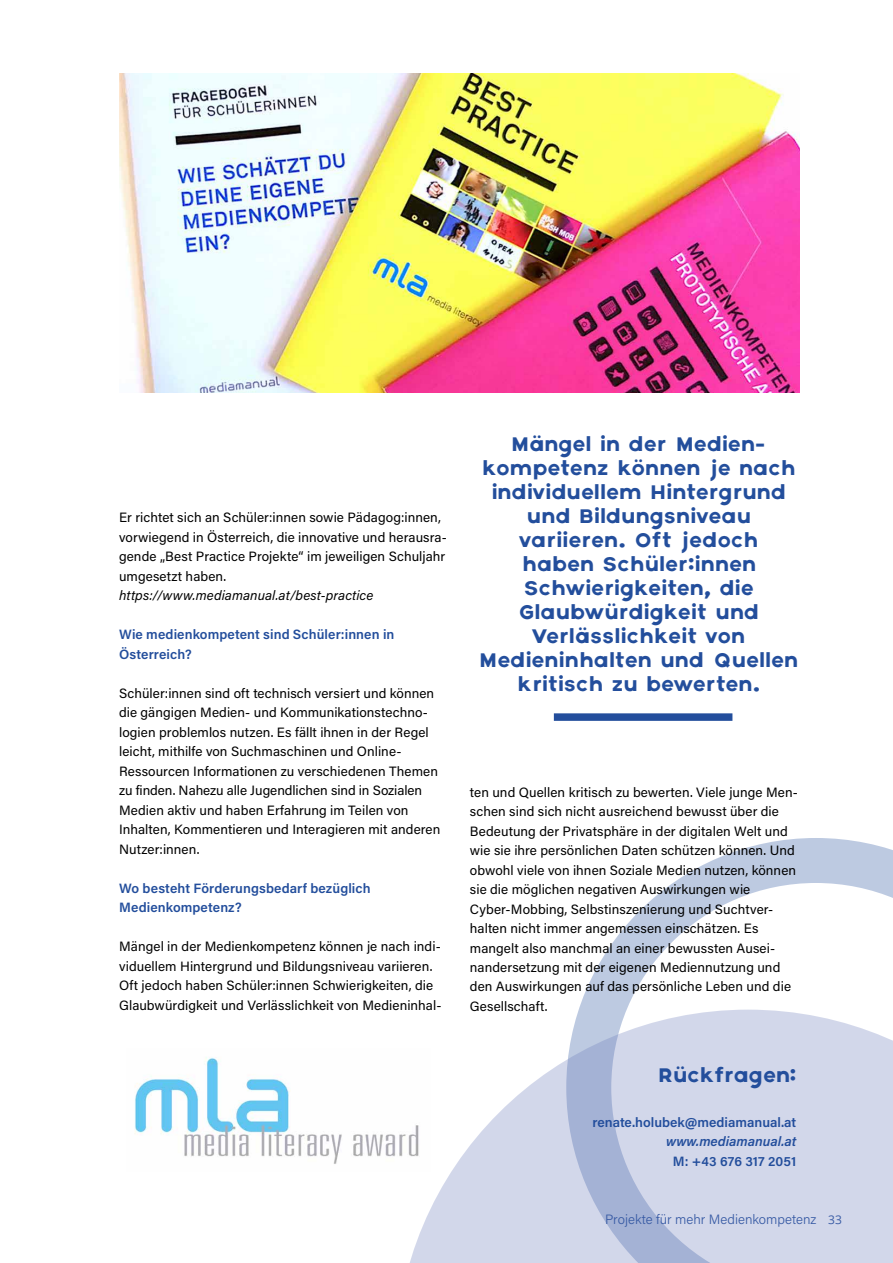
<style>
.page{position:relative;width:893px;height:1263px;background:#fff}
.page>*{position:absolute;margin:0;border:0;box-sizing:border-box;transform-origin:0 0}
.t1{font:21px/24px "Axis";letter-spacing:.01em;color:#234e9c;text-align:center}
.t2{font:21px "Axis";letter-spacing:-.01em;color:#234e9c}
.t3{font:13.5px/19.5px "Acumin Pro";letter-spacing:.005em;color:#000}
.t4{font:600 13.5px/19.5px "Acumin Pro";letter-spacing:.005em;color:#234e9c}
.t5{font:italic 13.5px "Acumin Pro";letter-spacing:.005em;color:#000}
.t6{font:300 13.5px "Acumin Pro";color:#234e9c}
.t7{font:italic 600 13.5px "Acumin Pro";color:#234e9c}
.s1{font-family:"Open Sans";font-weight:400;font-size:12px}
</style>
<div class="page">
<img style="left:135px;top:1057px;width:260px;height:107px">
<img style="left:119px;top:74px;width:680px;height:319px">
<svg style="left:578px;top:838px;width:315px;height:172px"></svg>
<svg style="left:395px;top:1010px;width:498px;height:253px"></svg>
<div style="left:554px;top:713px;width:178px;height:8px;background:#234e9c"></div>
<p class="t3" style="left:119px;top:507px;width:329px">Er richtet sich an Schüler:innen sowie Pädagog:innen, vorwiegend in Österreich, die innovative und herausra&shy;gende „Best Practice Projekte“ im jeweiligen Schuljahr umgesetzt haben.</p>
<p class="t5" style="left:119px;top:586px;width:256px">https://www.mediamanual.at/best-practice</p>
<p class="t4" style="left:119px;top:624px;width:277px">Wie medienkompetent sind Schüler:innen in<br>Österreich?</p>
<p class="t3" style="left:119px;top:682px;width:323px">Schüler:innen sind oft technisch versiert und können die gängigen Medien- und Kommunikationstechno&shy;logien problemlos nutzen. Es fällt ihnen in der Regel leicht, mithilfe von Suchmaschinen und Online-Ressourcen Informationen zu verschiedenen Themen zu finden. Nahezu alle Jugendlichen sind in Sozialen Medien aktiv und haben Erfahrung im Teilen von Inhalten, Kommentieren und Interagieren mit anderen Nutzer:innen.</p>
<p class="t4" style="left:119px;top:877px;width:253px">Wo besteht Förderungsbedarf bezüglich<br>Medienkompetenz?</p>
<p class="t3" style="left:119px;top:936px;width:324px">Mängel in der Medienkompetenz können je nach indi&shy;viduellem Hintergrund und Bildungsniveau variieren.<br>Oft jedoch haben Schüler:innen Schwierigkeiten, die Glaubwürdigkeit und Verlässlichkeit von Medieninhal-</p>
<p class="t1" style="left:479px;top:433px;width:320px">Mängel in der Medien&shy;kompetenz können je nach individuellem Hintergrund und Bildungsniveau variieren. Oft jedoch<br>haben Schüler:innen<br>Schwierigkeiten, die<br>Glaubwürdigkeit und<br>Verlässlichkeit von<br>Medieninhalten und Quellen kritisch zu bewerten.</p>
<p class="t3" style="left:470px;top:781px;width:330px">ten und Quellen kritisch zu bewerten. Viele junge Men&shy;schen sind sich nicht ausreichend bewusst über die Bedeutung der Privatsphäre in der digitalen Welt und wie sie ihre persönlichen Daten schützen können. Und obwohl viele von ihnen Soziale Medien nutzen, können sie die möglichen negativen Auswirkungen wie Cyber-Mobbing, Selbstinszenierung und Suchtver&shy;halten nicht immer angemessen einschätzen. Es mangelt also manchmal an einer bewussten Ausei&shy;nandersetzung mit der eigenen Mediennutzung und den Auswirkungen auf das persönliche Leben und die Gesellschaft.</p>
<h1 class="t2" style="left:658px;top:1063px;width:140px">Rückfragen:</h1>
<p class="t4" style="left:593px;top:1111px;width:205px">renate.holubek@mediamanual.at</p>
<p class="t7" style="left:666px;top:1132px;width:132px">www.mediamanual.at</p>
<p class="t4" style="left:673px;top:1150px;width:125px">M: +43 676 317 2051</p>
<p class="t6" style="left:605px;top:1210px;width:238px">Projekte für mehr Medienkompetenz <span class="s1">33</span></p>
</div>
